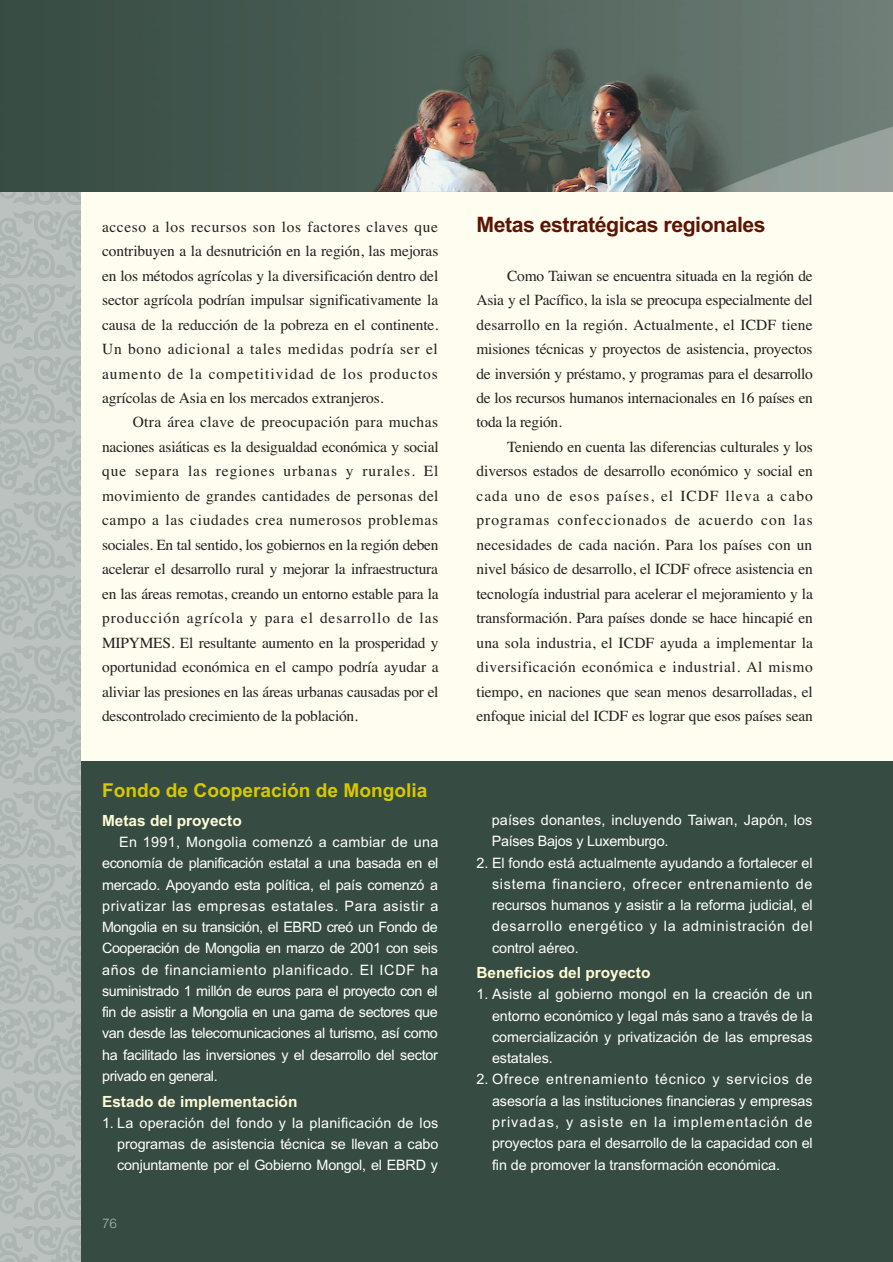
<style>
.page{position:relative;width:893px;height:1262px;background:#fff}
.page>*{position:absolute;margin:0;border:0;box-sizing:border-box;transform-origin:0 0}
.t1{font:700 21.3px "Arial";letter-spacing:-.02em;color:#5c1502}
.t2{font:700 19.2px "Arial";color:#d6c801}
.t3{font:15.45px/24.5px "Times";letter-spacing:-.01em;color:#231f20;text-align:justify}
.t4{font:700 15.45px "Arial";color:#fffbd6}
.t5{font:14.4px/21.3px "Arial";letter-spacing:-.005em;color:#fff;text-align:justify}
.t6{font:14.4px/21.3px "Arial";letter-spacing:.015em;color:#fff}
.t7{font:300 13.35px "Helvetica";color:#acb5b1}
</style>
<div class="page">
<div style="left:0;top:0;width:892px;height:1261px;background:#fffdf0"></div>
<div style="left:0;top:761px;width:892px;height:500px;background:#364c43"></div>
<svg style="left:0;top:191px;width:81px;height:1070px"></svg>
<img style="left:0;top:0;width:892px;height:191px">
<p class="t3" style="left:102px;top:216px;width:338px">acceso a los recursos son los factores claves que contribuyen a la desnutrición en la región, las mejoras en los métodos agrícolas y la diversificación dentro del sector agrícola podrían impulsar significativamente la causa de la reducción de la pobreza en el continente.<br>Un bono adicional a tales medidas podría ser el aumento de la competitividad de los productos agrícolas de Asia en los mercados extranjeros.</p>
<p class="t3" style="left:102px;top:411px;width:338px;text-indent:31px">Otra área clave de preocupación para muchas naciones asiáticas es la desigualdad económica y social que separa las regiones urbanas y rurales. El movimiento de grandes cantidades de personas del campo a las ciudades crea numerosos problemas sociales. En tal sentido, los gobiernos en la región deben acelerar el desarrollo rural y mejorar la infraestructura en las áreas remotas, creando un entorno estable para la producción agrícola y para el desarrollo de las MIPYMES. El resultante aumento en la prosperidad y oportunidad económica en el campo podría ayudar a aliviar las presiones en las áreas urbanas causadas por el descontrolado crecimiento de la población.</p>
<p class="t2" style="left:102px;top:783px;width:327px">Fondo de Cooperación de Mongolia</p>
<p class="t4" style="left:102px;top:814px;width:141px">Metas del proyecto</p>
<p class="t5" style="left:102px;top:832px;width:338px;text-indent:17px">En 1991, Mongolia comenzó a cambiar de una economía de planificación estatal a una basada en el mercado. Apoyando esta política, el país comenzó a privatizar las empresas estatales. Para asistir a Mongolia en su transición, el EBRD creó un Fondo de Cooperación de Mongolia en marzo de 2001 con seis años de financiamiento planificado. El ICDF ha suministrado 1 millón de euros para el proyecto con el fin de asistir a Mongolia en una gama de sectores que van desde las telecomunicaciones al turismo, así como ha facilitado las inversiones y el desarrollo del sector privado en general.</p>
<p class="t4" style="left:102px;top:1095px;width:197px">Estado de implementación</p>
<p class="t5" style="left:117px;top:1113px;width:322px;text-indent:-15px">1. La operación del fondo y la planificación de los programas de asistencia técnica se llevan a cabo conjuntamente por el Gobierno Mongol, el EBRD y</p>
<p class="t7" style="left:102px;top:1218px;width:16px">76</p>
<h1 class="t1" style="left:476px;top:217px;width:291px">Metas estratégicas regionales</h1>
<p class="t3" style="left:476px;top:265px;width:338px;text-indent:31px">Como Taiwan se encuentra situada en la región de Asia y el Pacífico, la isla se preocupa especialmente del desarrollo en la región. Actualmente, el ICDF tiene misiones técnicas y proyectos de asistencia, proyectos de inversión y préstamo, y programas para el desarrollo de los recursos humanos internacionales en 16 países en toda la región.</p>
<p class="t3" style="left:476px;top:436px;width:338px;text-indent:31px">Teniendo en cuenta las diferencias culturales y los diversos estados de desarrollo económico y social en cada uno de esos países, el ICDF lleva a cabo programas confeccionados de acuerdo con las necesidades de cada nación. Para los países con un nivel básico de desarrollo, el ICDF ofrece asistencia en tecnología industrial para acelerar el mejoramiento y la transformación. Para países donde se hace hincapié en una sola industria, el ICDF ayuda a implementar la diversificación económica e industrial. Al mismo tiempo, en naciones que sean menos desarrolladas, el enfoque inicial del ICDF es lograr que esos países sean</p>
<p class="t6" style="left:491px;top:810px;width:322px">países donantes, incluyendo Taiwan, Japón, los<br>Países Bajos y Luxemburgo.</p>
<p class="t5" style="left:492px;top:853px;width:322px;text-indent:-16px">2. El fondo está actualmente ayudando a fortalecer el sistema financiero, ofrecer entrenamiento de recursos humanos y asistir a la reforma judicial, el desarrollo energético y la administración del control aéreo.</p>
<p class="t4" style="left:476px;top:967px;width:175px">Beneficios del proyecto</p>
<p class="t5" style="left:492px;top:985px;width:322px;text-indent:-16px">1. Asiste al gobierno mongol en la creación de un entorno económico y legal más sano a través de la comercialización y privatización de las empresas estatales.</p>
<p class="t5" style="left:492px;top:1070px;width:322px;text-indent:-16px">2. Ofrece entrenamiento técnico y servicios de asesoría a las instituciones financieras y empresas privadas, y asiste en la implementación de proyectos para el desarrollo de la capacidad con el fin de promover la transformación económica.</p>
</div>
